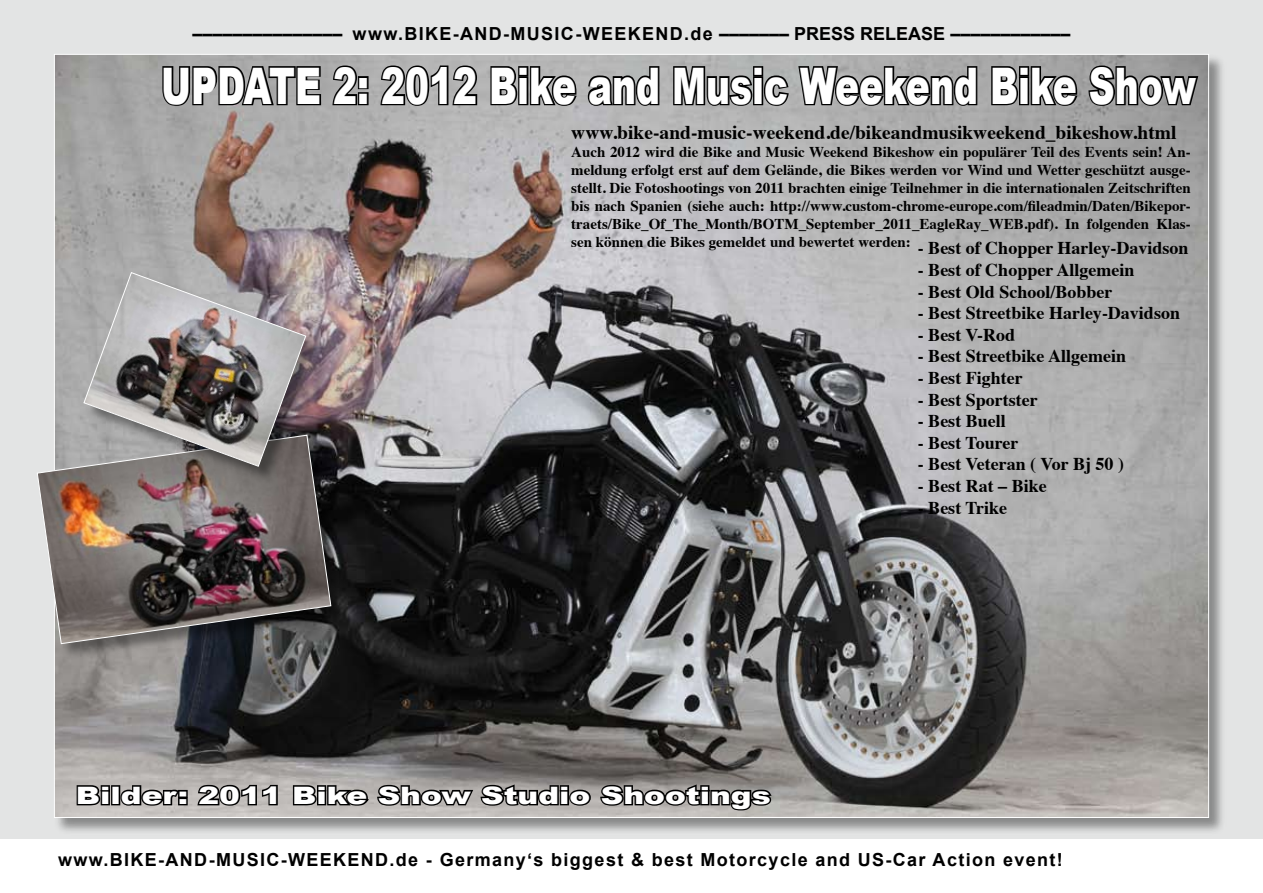
<style>
.page{position:relative;width:1263px;height:893px;background:#fff}
.page>*{position:absolute;margin:0;border:0;box-sizing:border-box;transform-origin:0 0}
.t1{font:900 50.4px "Arial";color:#fff;scale:.71 1}
.t2{font:900 24px "Arial";color:#fff;scale:1.3 1}
.t3{font:700 19.5px "Times";color:#000}
.t4{font:700 18px "Times";color:#000}
.t5{font:700 18px "Arial";letter-spacing:.075em;color:#000}
.t6{font:700 15px/18px "Times";color:#000;text-align:justify}
.s1{font-size:18px}
</style>
<div class="page">
<div style="left:0;top:0;width:1263px;height:839px;background:#e3e4e4"></div>
<div style="left:54px;top:54px;width:1172px;height:781px;background:#000;opacity:.4"></div>
<img style="left:56px;top:56px;width:1151px;height:760px">
<div style="left:36px;top:434px;width:313px;height:227px;background:#000;opacity:.4"></div>
<img style="left:36px;top:434px;width:296px;height:210px">
<div style="left:83px;top:272px;width:240px;height:212px;background:#000;opacity:.4"></div>
<img style="left:83px;top:272px;width:224px;height:195px">
<svg style="left:75px;top:783px;width:36px;height:24px"></svg>
<div style="left:111px;top:785px;width:9px;height:20px;border:3px solid #000"></div>
<svg style="left:118px;top:784px;width:71px;height:24px;background:#615f5d"></svg>
<svg style="left:196px;top:782px;width:83px;height:26px;background:#6c6a68"></svg>
<svg style="left:291px;top:782px;width:302px;height:26px;background:#636160"></svg>
<svg style="left:599px;top:782px;width:175px;height:31px;background:#686564"></svg>
<svg style="left:161px;top:63px;width:162px;height:45px;background:#6a6a6a"></svg>
<svg style="left:331px;top:63px;width:39px;height:44px;background:#6a6a6a"></svg>
<svg style="left:379px;top:63px;width:100px;height:45px;background:#717171"></svg>
<svg style="left:489px;top:64px;width:90px;height:44px;background:#6a6a6a"></svg>
<svg style="left:586px;top:65px;width:75px;height:43px;background:#6f7070"></svg>
<svg style="left:672px;top:54px;width:118px;height:54px;background:#777877"></svg>
<svg style="left:797px;top:65px;width:182px;height:43px;background:#676767"></svg>
<svg style="left:990px;top:64px;width:89px;height:44px;background:#606060"></svg>
<svg style="left:1087px;top:64px;width:113px;height:45px;background:#646464"></svg>
<p class="t5" style="left:192px;top:22px;width:879px">––––––––––––––– www.BIKE-AND-MUSIC-WEEKEND.de ––––––– PRESS RELEASE ––––––––––––</p>
<h1 class="t1" style="left:161px;top:49px;width:1459px">UPDATE 2: 2012 Bike and Music Weekend Bike Show</h1>
<h3 class="t3" style="left:571px;top:114px;width:607px">www.bike-and-music-weekend.de/bikeandmusikweekend_bikeshow.html</h3>
<p class="t6" style="left:571px;top:141px;width:621px">Auch 2012 wird die Bike and Music Weekend Bikeshow ein populärer Teil des Events sein! An&shy;meldung erfolgt erst auf dem Gelände, die Bikes werden vor Wind und Wetter geschützt ausge&shy;stellt. Die Fotoshootings von 2011 brachten einige Teilnehmer in die internationalen Zeitschriften bis nach Spanien (siehe auch: http://www.custom-chrome-europe.com/fileadmin/Daten/Bikepor&shy;traets/Bike_Of_The_Month/BOTM_September_2011_EagleRay_WEB.pdf). In folgenden Klas&shy;sen können die Bikes gemeldet und bewertet werden: <span class="s1">- Best of Chopper Harley-Davidson</span></p>
<p class="t4" style="left:918px;top:253px;width:218px">- Best of Chopper Allgemein</p>
<p class="t4" style="left:918px;top:274px;width:196px">- Best Old School/Bobber</p>
<p class="t4" style="left:918px;top:296px;width:264px">- Best Streetbike Harley-Davidson</p>
<p class="t4" style="left:918px;top:318px;width:99px">- Best V-Rod</p>
<p class="t4" style="left:918px;top:339px;width:210px">- Best Streetbike Allgemein</p>
<p class="t4" style="left:918px;top:361px;width:106px">- Best Fighter</p>
<p class="t4" style="left:918px;top:382px;width:121px">- Best Sportster</p>
<p class="t4" style="left:918px;top:404px;width:90px">- Best Buell</p>
<p class="t4" style="left:918px;top:426px;width:102px">- Best Tourer</p>
<p class="t4" style="left:918px;top:447px;width:208px">- Best Veteran ( Vor Bj 50 )</p>
<p class="t4" style="left:918px;top:469px;width:130px">- Best Rat – Bike</p>
<p class="t4" style="left:918px;top:490px;width:91px">- Best Trike</p>
<h2 class="t2" style="left:76px;top:778px;width:536px">Bilder: 2011 Bike Show Studio Shootings</h2>
<p class="t5" style="left:58px;top:847px;width:1006px">www.BIKE-AND-MUSIC-WEEKEND.de - Germany‘s biggest &amp; best Motorcycle and US-Car Action event!</p>
</div>
